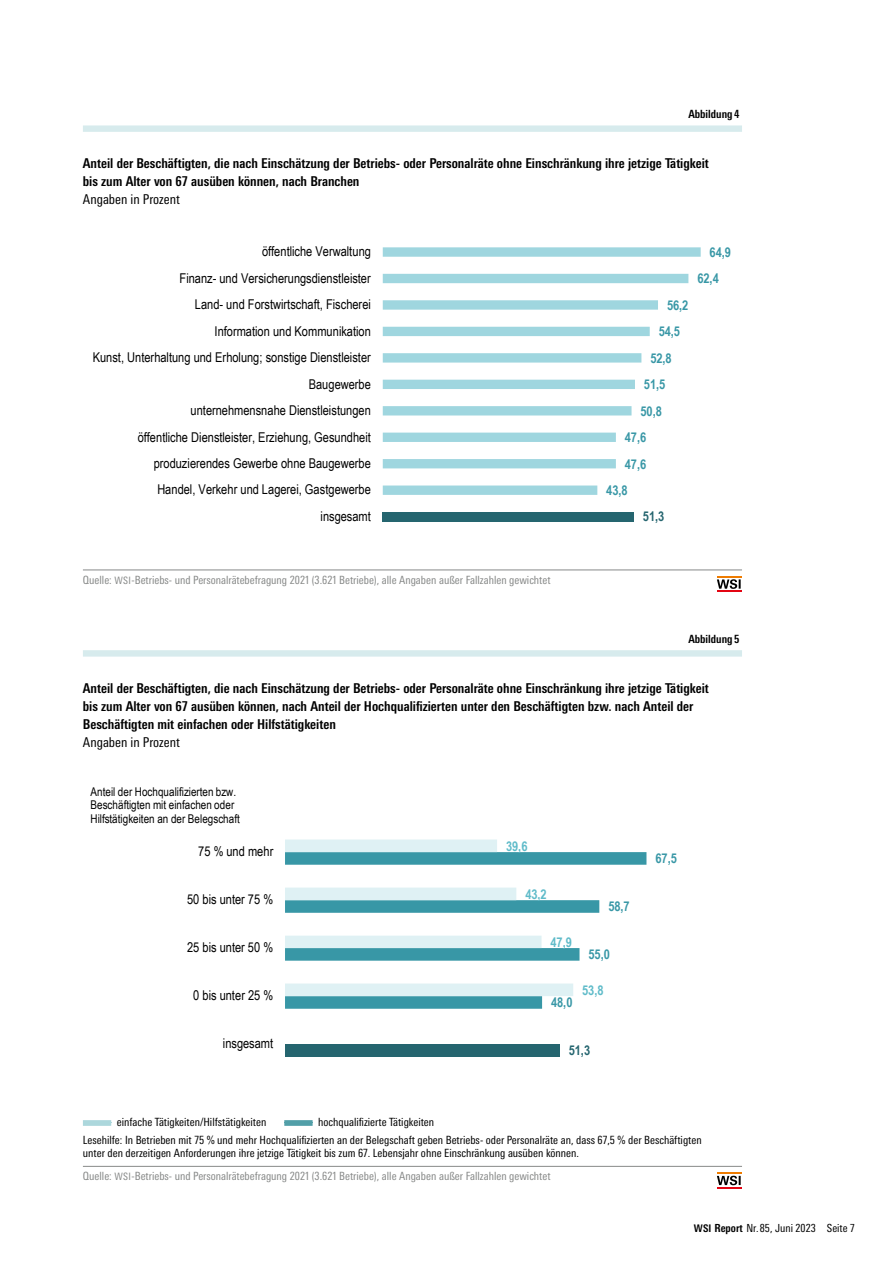
<style>
.page{position:relative;width:893px;height:1263px;background:#fff}
.page>*{position:absolute;margin:0;border:0;box-sizing:border-box;transform-origin:0 0}
.t1{font:700 condensed 13.5px/18px "Univers Next Pro";color:#000}
.t2{font:13.5px "Arial Narrow";letter-spacing:-.005em;color:#000}
.t3{font:700 13.5px "Arial Narrow";letter-spacing:-.005em;color:#3897a6}
.t4{font:condensed 13.5px "Univers Next Pro";color:#000}
.t5{font:700 13.5px "Arial Narrow";letter-spacing:-.005em;color:#5fbbc9}
.t6{font:700 13.5px "Arial Narrow";color:#25656f}
.t7{font:12px/13.8px "Arial Narrow";letter-spacing:.005em;color:#000}
.t8{font:condensed 11.25px/18px "Univers Next Pro";color:#000}
.t9{font:condensed 11.25px "Univers Next Pro";color:#878988}
.t10{font:700 condensed 11.25px "Univers Next Pro";color:#000}
.t11{font:condensed 11.1px "Univers Next Pro";color:#000}
.s1{font-size:10.2px}
.s2{color:#acd7dc}
.s3{color:#529fa8}
.s4{color:#878988}
.s5{font-size:10.2px;color:#878988}
.s6{font-weight:700;font-size:10.5px}
.s7{font-weight:700}
</style>
<div class="page">
<div style="left:83px;top:125px;width:659px;height:7px;background:#d7ebed"></div>
<hr style="left:83px;top:570px;width:659px;height:1px;background:#878988">
<div style="left:383px;top:512px;width:251px;height:9px;background:#25656f"></div>
<svg style="left:383px;top:247px;width:318px;height:248px"></svg>
<svg style="left:717px;top:576px;width:24px;height:16px"></svg>
<div style="left:83px;top:650px;width:659px;height:7px;background:#d7ebed"></div>
<hr style="left:83px;top:1166px;width:659px;height:1px;background:#878988">
<div style="left:83px;top:1120px;width:28px;height:6px;background:#acd7dc"></div>
<div style="left:284px;top:1120px;width:29px;height:6px;background:#529fa8"></div>
<div style="left:285px;top:1044px;width:275px;height:12px;background:#25656f"></div>
<svg style="left:285px;top:852px;width:361px;height:157px"></svg>
<svg style="left:285px;top:839px;width:288px;height:157px"></svg>
<svg style="left:717px;top:1172px;width:25px;height:17px"></svg>
<hr style="left:717px;top:1172px;width:24px;height:2px;background:#ef7c00">
<svg style="left:717px;top:1176px;width:24px;height:12px"></svg>
<p class="t10" style="left:688px;top:108px;width:52px">Abbildung 4</p>
<p class="t1" style="left:83px;top:154px;width:627px">Anteil der Beschäftigten, die nach Einschätzung der Betriebs- oder Personalräte ohne Einschränkung ihre jetzige Tätigkeit bis zum Alter von 67 ausüben können, nach Branchen</p>
<p class="t4" style="left:83px;top:191px;width:99px">Angaben in Prozent</p>
<p class="t2" style="left:262px;top:242px;width:110px">öffentliche Verwaltung</p>
<p class="t3" style="left:710px;top:242px;width:23px">64,9</p>
<p class="t2" style="left:180px;top:268px;width:193px">Finanz- und Versicherungsdienstleister</p>
<p class="t3" style="left:697px;top:268px;width:23px">62,4</p>
<p class="t2" style="left:195px;top:294px;width:177px">Land- und Forstwirtschaft, Fischerei</p>
<p class="t3" style="left:667px;top:295px;width:23px">56,2</p>
<p class="t2" style="left:215px;top:321px;width:158px">Information und Kommunikation</p>
<p class="t3" style="left:659px;top:321px;width:23px">54,5</p>
<p class="t2" style="left:93px;top:347px;width:280px">Kunst, Unterhaltung und Erholung; sonstige Dienstleister</p>
<p class="t3" style="left:650px;top:348px;width:23px">52,8</p>
<p class="t2" style="left:309px;top:374px;width:64px">Baugewerbe</p>
<p class="t3" style="left:644px;top:374px;width:23px">51,5</p>
<p class="t2" style="left:191px;top:400px;width:182px">unternehmensnahe Dienstleistungen</p>
<p class="t3" style="left:640px;top:401px;width:23px">50,8</p>
<p class="t2" style="left:138px;top:427px;width:235px">öffentliche Dienstleister, Erziehung, Gesundheit</p>
<p class="t3" style="left:625px;top:427px;width:23px">47,6</p>
<p class="t2" style="left:154px;top:453px;width:219px">produzierendes Gewerbe ohne Baugewerbe</p>
<p class="t3" style="left:625px;top:454px;width:23px">47,6</p>
<p class="t2" style="left:157px;top:480px;width:215px">Handel, Verkehr und Lagerei, Gastgewerbe</p>
<p class="t3" style="left:606px;top:480px;width:23px">43,8</p>
<p class="t2" style="left:320px;top:506px;width:52px">insgesamt</p>
<p class="t6" style="left:643px;top:506px;width:23px">51,3</p>
<p class="t9" style="left:83px;top:573px;width:469px">Quelle: <span class="s1">WSI</span>-Betriebs- und Personalrätebefragung 2021 (3.621 Betriebe), alle Angaben außer Fallzahlen gewichtet</p>
<p class="t10" style="left:688px;top:632px;width:52px">Abbildung 5</p>
<p class="t1" style="left:83px;top:679px;width:627px">Anteil der Beschäftigten, die nach Einschätzung der Betriebs- oder Personalräte ohne Einschränkung ihre jetzige Tätigkeit bis zum Alter von 67 ausüben können, nach Anteil der Hochqualifizierten unter den Beschäftigten bzw. nach Anteil der<br>Beschäftigten mit einfachen oder Hilfstätigkeiten</p>
<p class="t4" style="left:83px;top:734px;width:99px">Angaben in Prozent</p>
<p class="t7" style="left:91px;top:784px;width:151px">Anteil der Hochqualifizierten bzw.<br>Beschäftigten mit einfachen oder<br>Hilfstätigkeiten an der Belegschaft</p>
<p class="t2" style="left:198px;top:842px;width:77px">75 % und mehr</p>
<p class="t2" style="left:187px;top:890px;width:88px">50 bis unter 75 %</p>
<p class="t2" style="left:187px;top:938px;width:88px">25 bis unter 50 %</p>
<p class="t2" style="left:193px;top:986px;width:82px">0 bis unter 25 %</p>
<p class="t2" style="left:223px;top:1034px;width:52px">insgesamt</p>
<p class="t5" style="left:506px;top:836px;width:23px">39,6</p>
<p class="t5" style="left:525px;top:884px;width:23px">43,2</p>
<p class="t5" style="left:550px;top:932px;width:23px">47,9</p>
<p class="t3" style="left:551px;top:992px;width:23px">48,0</p>
<p class="t3" style="left:608px;top:896px;width:23px">58,7</p>
<p class="t3" style="left:588px;top:944px;width:23px">55,0</p>
<p class="t5" style="left:582px;top:980px;width:23px">53,8</p>
<p class="t6" style="left:569px;top:1040px;width:23px">51,3</p>
<p class="t3" style="left:655px;top:848px;width:23px">67,5</p>
<p class="t8" style="left:83px;top:1113px;width:185px"><span class="s2">–</span>einfache Tätigkeiten/Hilfstätigkeiten</p>
<p class="t8" style="left:83px;top:1113px;width:620px;text-indent:201px"><span class="s3">–</span>hochqualifizierte Tätigkeiten<br>Lesehilfe: In Betrieben mit 75 % und mehr Hochqualifizierten an der Belegschaft geben Betriebs- oder Personalräte an, dass 67,5 % der Beschäftigten</p>
<p class="t8" style="left:83px;top:1142px;width:498px;line-height:22.6px">unter den derzeitigen Anforderungen ihre jetzige Tätigkeit bis zum 67. Lebensjahr ohne Einschränkung ausüben können.<br><span class="s4">Quelle:</span> <span class="s5">WSI</span><span class="s4">-Betriebs- und Personalrätebefragung 2021 (3.621 Betriebe), alle Angaben außer Fallzahlen gewichtet</span></p>
<p class="t11" style="left:694px;top:1221px;width:162px"><span class="s6">WSI</span> <span class="s7">Report</span> Nr. 85, Juni 2023 Seite 7</p>
</div>
